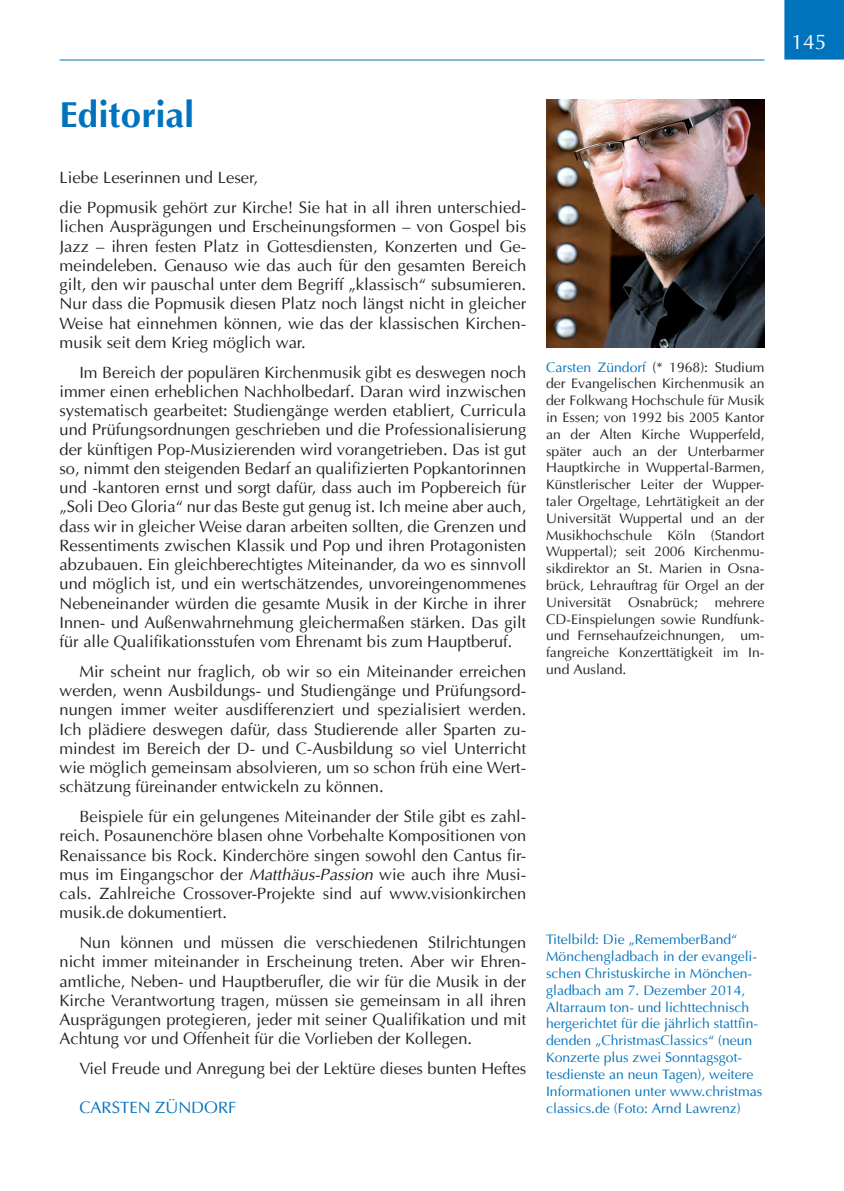
<style>
.page{position:relative;width:844px;height:1191px;background:#fff}
.page>*{position:absolute;margin:0;border:0;box-sizing:border-box;transform-origin:0 0}
.t1{font:700 36.75px "Ottawa";color:#0073bc}
.t2{font:21px "Ottawa Plain";color:#fff}
.t3{font:16.62px/19.2px "Ottawa Plain";color:#231f20;text-align:justify}
.t4{font:16.62px "Ottawa Plain";color:#0073bc}
.t5{font:14px/16.8px "Ottawa Plain";color:#231f20;text-align:justify}
.t6{font:14px/16.8px "Ottawa Plain";color:#0073bc}
.s1{font-family:"Ottawa";font-style:italic}
.s2{color:#0073bc}
</style>
<div class="page">
<div style="left:784px;top:0;width:59px;height:60px;background:#0073bc"></div>
<hr style="left:60px;top:60px;width:704px;height:1px;background:#0073bc">
<img style="left:546px;top:99px;width:218px;height:249px">
<h1 class="t1" style="left:60px;top:92px;width:136px">Editorial</h1>
<p class="t3" style="left:60px;top:163px;width:468px;line-height:29.6px">Liebe Leserinnen und Leser,<br>die Popmusik gehört zur Kirche! Sie hat in all ihren unterschied-</p>
<p class="t3" style="left:60px;top:217px;width:468px">lichen Ausprägungen und Erscheinungsformen – von Gospel bis Jazz – ihren festen Platz in Gottesdiensten, Konzerten und Ge&shy;meindeleben. Genauso wie das auch für den gesamten Bereich gilt, den wir pauschal unter dem Begriff „klassisch“ subsumieren.<br>Nur dass die Popmusik diesen Platz noch längst nicht in gleicher Weise hat einnehmen können, wie das der klassischen Kirchen&shy;musik seit dem Krieg möglich war.</p>
<p class="t3" style="left:60px;top:362px;width:468px;text-indent:20px">Im Bereich der populären Kirchenmusik gibt es deswegen noch immer einen erheblichen Nachholbedarf. Daran wird inzwischen systematisch gearbeitet: Studiengänge werden etabliert, Curricula und Prüfungsordnungen geschrieben und die Professionalisierung der künftigen Pop-Musizierenden wird vorangetrieben. Das ist gut so, nimmt den steigenden Bedarf an qualifizierten Popkantorinnen und -kantoren ernst und sorgt dafür, dass auch im Popbereich für „Soli Deo Gloria“ nur das Beste gut genug ist. Ich meine aber auch, dass wir in gleicher Weise daran arbeiten sollten, die Grenzen und Ressentiments zwischen Klassik und Pop und ihren Protagonisten abzubauen. Ein gleichberechtigtes Miteinander, da wo es sinnvoll und möglich ist, und ein wertschätzendes, unvoreingenommenes Nebeneinander würden die gesamte Musik in der Kirche in ihrer Innen- und Außenwahrnehmung gleichermaßen stärken. Das gilt für alle Qualifikationsstufen vom Ehrenamt bis zum Hauptberuf.</p>
<p class="t3" style="left:60px;top:661px;width:468px;text-indent:20px">Mir scheint nur fraglich, ob wir so ein Miteinander erreichen werden, wenn Ausbildungs- und Studiengänge und Prüfungsord&shy;nungen immer weiter ausdifferenziert und spezialisiert werden.<br>Ich plädiere deswegen dafür, dass Studierende aller Sparten zu&shy;mindest im Bereich der D- und C-Ausbildung so viel Unterricht wie möglich gemeinsam absolvieren, um so schon früh eine Wert&shy;schätzung füreinander entwickeln zu können.</p>
<p class="t3" style="left:60px;top:807px;width:468px;text-indent:20px">Beispiele für ein gelungenes Miteinander der Stile gibt es zahl&shy;reich. Posaunenchöre blasen ohne Vorbehalte Kompositionen von Renaissance bis Rock. Kinderchöre singen sowohl den Cantus fir&shy;mus im Eingangschor der <span class="s1">Matthäus-Passion</span> wie auch ihre Musi&shy;cals. Zahlreiche Crossover-Projekte sind auf www.visionkirchen musik.de dokumentiert.</p>
<p class="t3" style="left:60px;top:933px;width:468px;text-indent:20px">Nun können und müssen die verschiedenen Stilrichtungen nicht immer miteinander in Erscheinung treten. Aber wir Ehren&shy;amtliche, Neben- und Hauptberufler, die wir für die Musik in der Kirche Verantwortung tragen, müssen sie gemeinsam in all ihren Ausprägungen protegieren, jeder mit seiner Qualifikation und mit Achtung vor und Offenheit für die Vorlieben der Kollegen.</p>
<p class="t3" style="left:79px;top:1058px;width:448px">Viel Freude und Anregung bei der Lektüre dieses bunten Heftes</p>
<p class="t4" style="left:79px;top:1097px;width:158px">CARSTEN ZÜNDORF</p>
<p class="t5" style="left:546px;top:358px;width:220px"><span class="s2">Carsten Zündorf</span> (* 1968): Studium der Evangelischen Kirchenmusik an der Folkwang Hochschule für Musik in Essen; von 1992 bis 2005 Kantor an der Alten Kirche Wupperfeld, später auch an der Unterbarmer Hauptkirche in Wuppertal-Barmen, Künstlerischer Leiter der Wupper&shy;taler Orgeltage, Lehrtätigkeit an der Universität Wuppertal und an der Musikhochschule Köln (Standort Wuppertal); seit 2006 Kirchenmu&shy;sikdirektor an St. Marien in Osna&shy;brück, Lehrauftrag für Orgel an der Universität Osnabrück; mehrere CD-Einspielungen sowie Rundfunk&shy;und Fernsehaufzeichnungen, um&shy;fangreiche Konzerttätigkeit im In&shy;und Ausland.</p>
<p class="t6" style="left:546px;top:931px;width:217px">Titelbild: Die „RememberBand“ Mönchengladbach in der evangeli&shy;schen Christuskirche in Mönchen&shy;gladbach am 7. Dezember 2014, Altarraum ton- und lichttechnisch hergerichtet für die jährlich stattfin&shy;denden „ChristmasClassics“ (neun Konzerte plus zwei Sonntagsgot&shy;tesdienste an neun Tagen), weitere Informationen unter www.christmas classics.de (Foto: Arnd Lawrenz)</p>
<p class="t2" style="left:791px;top:30px;width:37px">145</p>
</div>
